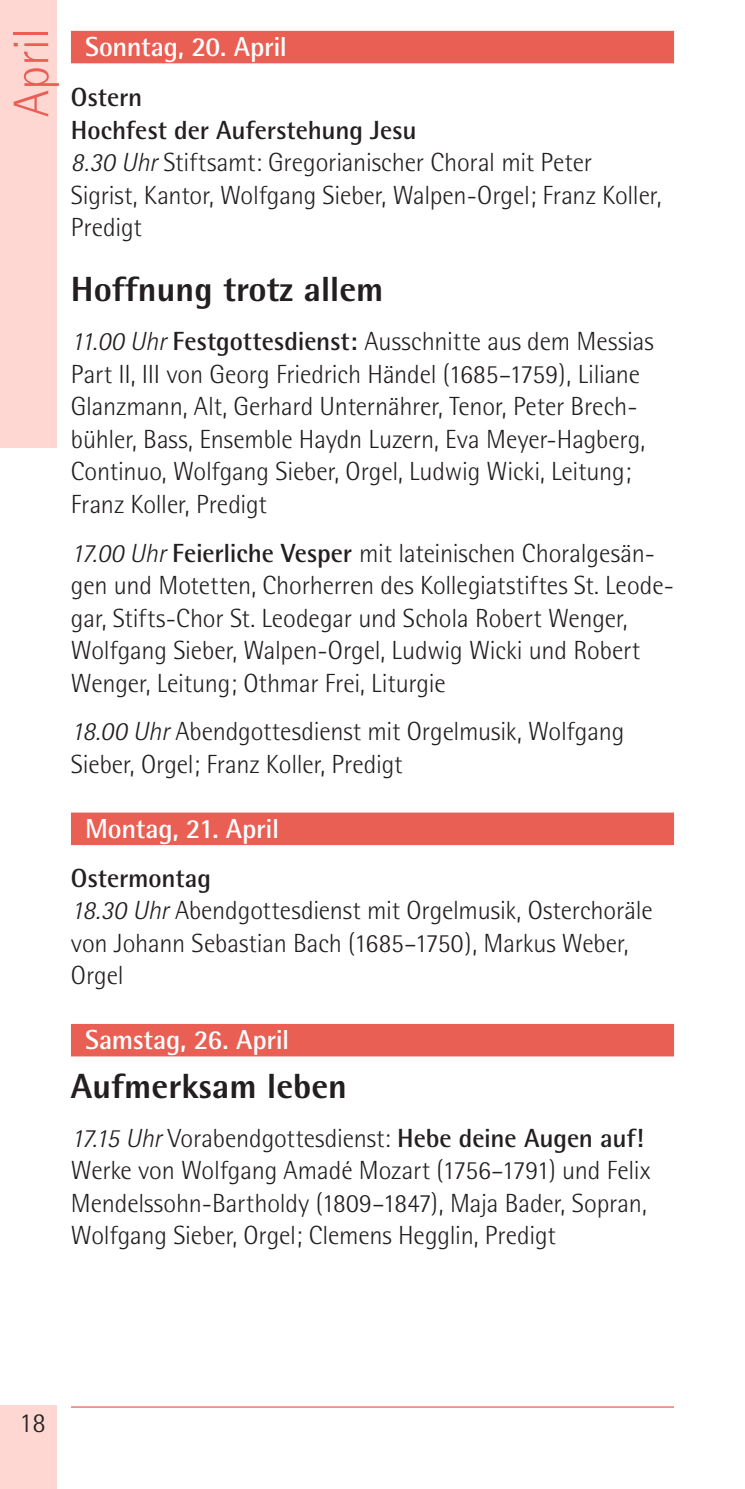
<style>
.page{position:relative;width:745px;height:1489px;background:#fff}
.page>*{position:absolute;margin:0;border:0;box-sizing:border-box;transform-origin:0 0}
.t1{font:300 50px "Rotis Semi Sans";color:#ea5f54}
.t2{font:800 35px "Rotis Semi Sans";color:#231f20}
.t3{font:700 27.5px "Rotis Semi Sans";letter-spacing:-.01em;color:#fff}
.t4{font:300 27.5px "Rotis Semi Sans";color:#231f20}
.t5{font:300 26.25px/32.5px "Rotis Semi Sans";letter-spacing:-.005em;color:#231f20}
.s1{font-weight:700}
.s2{font-style:italic}
</style>
<div class="page">
<div style="left:0;top:0;width:57px;height:448px;background:#ffd7d2"></div>
<div style="left:0;top:1405px;width:57px;height:83px;background:#ffd7d2"></div>
<hr style="left:71px;top:1406px;width:602px;height:1px;background:#ea5f54">
<div style="left:71px;top:31px;width:602px;height:32px;background:#ea5f54"></div>
<div style="left:71px;top:812px;width:602px;height:33px;background:#ea5f54"></div>
<div style="left:71px;top:1023px;width:602px;height:33px;background:#ea5f54"></div>
<h1 class="t1" style="left:3px;top:117px;width:90px;rotate:-90deg">April</h1>
<p class="t3" style="left:85px;top:30px;width:203px">Sonntag, 20. April</p>
<p class="t5" style="left:71px;top:81px;width:591px"><span class="s1">Ostern<br>Hochfest der Auferstehung Jesu<br></span><span class="s2">8.30 Uhr</span> Stiftsamt: Gregorianischer Choral mit Peter Sigrist, Kantor, Wolfgang Sieber, Walpen-Orgel; Franz Koller, Predigt</p>
<h2 class="t2" style="left:71px;top:267px;width:314px">Hoffnung trotz allem</h2>
<p class="t5" style="left:71px;top:325px;width:583px"><span class="s2">11.00 Uhr</span> <span class="s1">Festgottesdienst:</span> Ausschnitte aus dem Messias Part II, III von Georg Friedrich Händel (1685–1759), Liliane Glanzmann, Alt, Gerhard Unternährer, Tenor, Peter Brech&shy;bühler, Bass, Ensemble Haydn Luzern, Eva Meyer-Hagberg, Continuo, Wolfgang Sieber, Orgel, Ludwig Wicki, Leitung; Franz Koller, Predigt</p>
<p class="t5" style="left:71px;top:536px;width:604px"><span class="s2">17.00 Uhr</span> <span class="s1">Feierliche Vesper</span> mit lateinischen Choralgesän&shy;gen und Motetten, Chorherren des Kollegiatstiftes St. Leode&shy;gar, Stifts-Chor St. Leodegar und Schola Robert Wenger, Wolfgang Sieber, Walpen-Orgel, Ludwig Wicki und Robert Wenger, Leitung; Othmar Frei, Liturgie</p>
<p class="t5" style="left:71px;top:715px;width:554px"><span class="s2">18.00 Uhr</span> Abendgottesdienst mit Orgelmusik, Wolfgang<br>Sieber, Orgel; Franz Koller, Predigt</p>
<p class="t3" style="left:85px;top:811px;width:195px">Montag, 21. April</p>
<p class="t5" style="left:71px;top:861px;width:583px"><span class="s1">Ostermontag<br></span><span class="s2">18.30 Uhr</span> Abendgottesdienst mit Orgelmusik, Osterchoräle von Johann Sebastian Bach (1685–1750), Markus Weber, Orgel</p>
<p class="t3" style="left:85px;top:1023px;width:206px">Samstag, 26. April</p>
<h2 class="t2" style="left:71px;top:1063px;width:277px">Aufmerksam leben</h2>
<p class="t5" style="left:71px;top:1121px;width:581px"><span class="s2">17.15 Uhr</span> Vorabendgottesdienst: <span class="s1">Hebe deine Augen auf!<br></span>Werke von Wolfgang Amadé Mozart (1756–1791) und Felix Mendelssohn-Bartholdy (1809–1847), Maja Bader, Sopran, Wolfgang Sieber, Orgel; Clemens Hegglin, Predigt</p>
<p class="t4" style="left:19px;top:1406px;width:28px">18</p>
</div>
